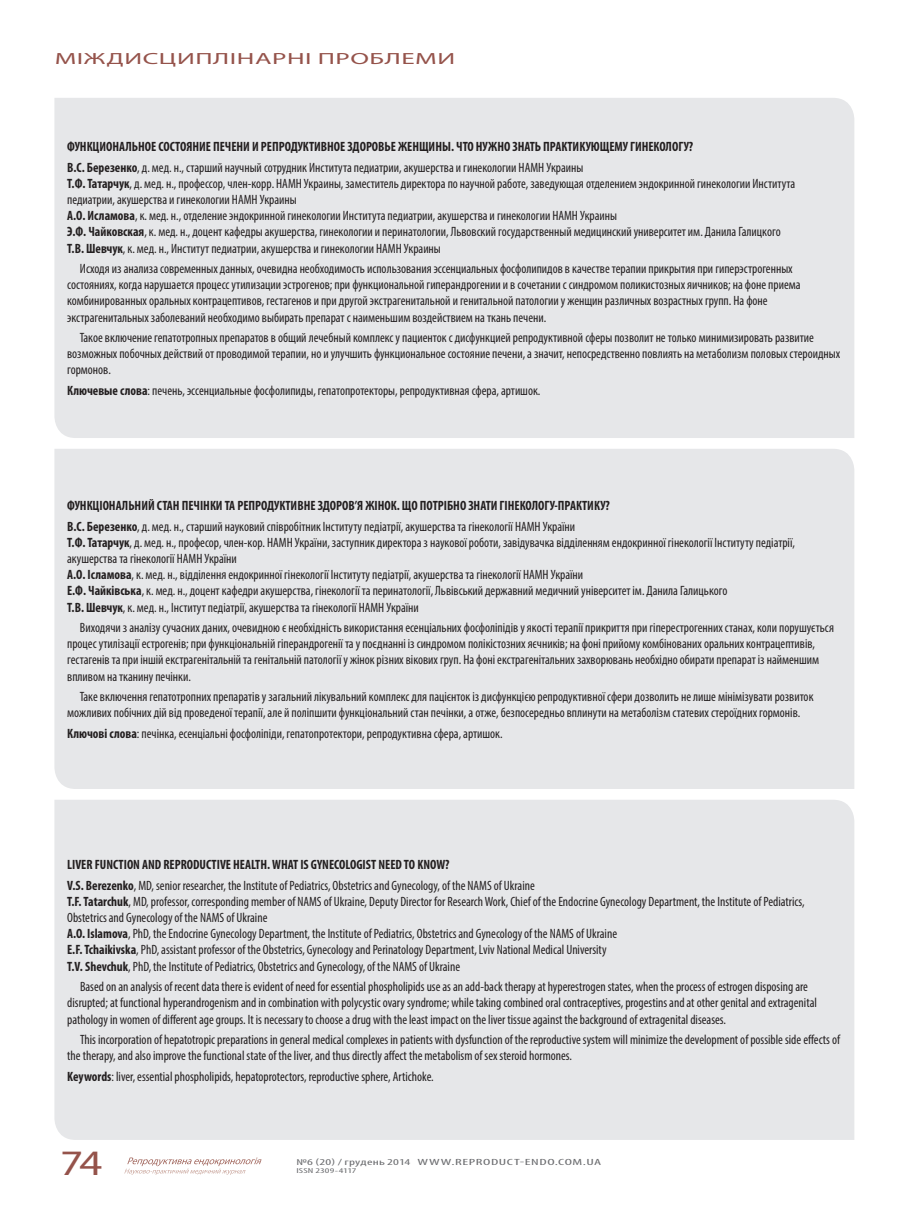
<style>
.page{position:relative;width:910px;height:1208px;background:#fff}
.page>*{position:absolute;margin:0;border:0;box-sizing:border-box;transform-origin:0 0}
.t1{font:35.85px "Myriad Pro";color:#95534b;scale:1.25 1}
.t2{font:16.2px "Myriad Pro";letter-spacing:.02em;color:#95534b;scale:1.67 1}
.t3{font:condensed 13.5px/16.2px "Myriad Pro";color:#231f20}
.t4{font:700 condensed 13.5px/20.4px "Myriad Pro";color:#231f20}
.t5{font:condensed 9px "Myriad Pro";letter-spacing:.035em;color:#6c6d70;scale:1.67 1}
.t6{font:condensed 7.2px "Myriad Pro";letter-spacing:.01em;color:#6c6d70;scale:1.67 1}
.s1{font-weight:400}
.s2{font-weight:700}
</style>
<div class="page">
<svg style="left:124px;top:1157px;width:138px;height:18px"></svg>
<div style="left:54px;top:98px;width:800px;height:340px;background:#e6e7e9"></div>
<div style="left:54px;top:449px;width:800px;height:340px;background:#e6e7e9"></div>
<div style="left:54px;top:800px;width:800px;height:340px;background:#e6e7e9"></div>
<p class="t2" style="left:55px;top:48px;width:241px">міждисциплінарні проблеми</p>
<p class="t4" style="left:67px;top:136px;width:628px">ФУНКЦИОНАЛЬНОЕ СОСТОЯНИЕ ПЕЧЕНИ И РЕПРОДУКТИВНОЕ ЗДОРОВЬЕ ЖЕНЩИНЫ. ЧТО НУЖНО ЗНАТЬ ПРАКТИКУЮЩЕМУ ГИНЕКОЛОГУ?<br>В.С. Березенко<span class="s1">, д. мед. н., старший научный сотрудник Института педиатрии, акушерства и гинекологии НАМН Украины</span></p>
<p class="t3" style="left:67px;top:175px;width:729px"><span class="s2">Т.Ф. Татарчук</span>, д. мед. н., профессор, член-корр. НАМН Украины, заместитель директора по научной работе, заведующая отделением эндокринной гинекологии Института педиатрии, акушерства и гинекологии НАМН Украины<br><span class="s2">А.О. Исламова</span>, к. мед. н., отделение эндокринной гинекологии Института педиатрии, акушерства и гинекологии НАМН Украины<br><span class="s2">Э.Ф. Чайковская</span>, к. мед. н., доцент кафедры акушерства, гинекологии и перинатологии, Львовский государственный медицинский университет им. Данила Галицкого <span class="s2">Т.В. Шевчук</span>, к. мед. н., Институт педиатрии, акушерства и гинекологии НАМН Украины</p>
<p class="t3" style="left:67px;top:260px;width:735px;text-indent:13px">Исходя из анализа современных данных, очевидна необходимость использования эссенциальных фосфолипидов в качестве терапии прикрытия при гиперэстрогенных состояниях, когда нарушается процесс утилизации эстрогенов; при функциональной гиперандрогении и в сочетании с синдромом поликистозных яичников; на фоне приема комбинированных оральных контрацептивов, гестагенов и при другой экстрагенитальной и генитальной патологии у женщин различных возрастных групп. На фоне экстрагенитальных заболеваний необходимо выбирать препарат с наименьшим воздействием на ткань печени.</p>
<p class="t3" style="left:67px;top:329px;width:774px;text-indent:13px">Такое включение гепатотропных препаратов в общий лечебный комплекс у пациенток с дисфункцией репродуктивной сферы позволит не только минимизировать развитие возможных побочных действий от проводимой терапии, но и улучшить функциональное состояние печени, а значит, непосредственно повлиять на метаболизм половых стероидных гормонов.</p>
<p class="t3" style="left:67px;top:382px;width:475px"><span class="s2">Ключевые слова</span>: печень, эссенциальные фосфолипиды, гепатопротекторы, репродуктивная сфера, артишок.</p>
<p class="t4" style="left:67px;top:495px;width:544px">ФУНКЦІОНАЛЬНИЙ СТАН ПЕЧІНКИ ТА РЕПРОДУКТИВНЕ ЗДОРОВ’Я ЖІНОК. ЩО ПОТРІБНО ЗНАТИ ГІНЕКОЛОГУ-ПРАКТИКУ?<br>В.С. Березенко<span class="s1">, д. мед. н., старший науковий співробітник Інституту педіатрії, акушерства та гінекології НАМН України</span></p>
<p class="t3" style="left:67px;top:534px;width:729px"><span class="s2">Т.Ф. Татарчук</span>, д. мед. н., професор, член-кор. НАМН України, заступник директора з наукової роботи, завідувачка відділенням ендокринної гінекології Інституту педіатрії, акушерства та гінекології НАМН України<br><span class="s2">А.О. Ісламова</span>, к. мед. н., відділення ендокринної гінекології Інституту педіатрії, акушерства та гінекології НАМН України<br><span class="s2">E.Ф. Чайківська</span>, к. мед. н., доцент кафедри акушерства, гінекології та перинатології, Львівський державний медичний університет ім. Данила Галицького<br><span class="s2">Т.В. Шевчук</span>, к. мед. н., Інститут педіатрії, акушерства та гінекології НАМН України</p>
<p class="t3" style="left:67px;top:619px;width:768px;text-indent:13px">Виходячи з аналізу сучасних даних, очевидною є необхідність використання есенціальних фосфоліпідів у якості терапії прикриття при гіперестрогенних станах, коли порушується процес утилізації естрогенів; при функціональній гіперандрогенії та у поєднанні із синдромом полікістозних яєчників; на фоні прийому комбінованих оральних контрацептивів, гестагенів та при іншій екстрагенітальній та генітальній патології у жінок різних вікових груп. На фоні екстрагенітальних захворювань необхідно обирати препарат із найменшим впливом на тканину печінки.</p>
<p class="t3" style="left:67px;top:688px;width:748px;text-indent:13px">Таке включення гепатотропних препаратів у загальний лікувальний комплекс для пацієнток із дисфункцією репродуктивної сфери дозволить не лише мінімізувати розвиток можливих побічних дій від проведеної терапії, але й поліпшити функціональний стан печінки, а отже, безпосередньо вплинути на метаболізм статевих стероїдних гормонів.</p>
<p class="t3" style="left:67px;top:725px;width:437px"><span class="s2">Ключові слова</span>: печінка, есенціальні фосфоліпіди, гепатопротектори, репродуктивна сфера, артишок.</p>
<p class="t3" style="left:67px;top:854px;width:469px;line-height:20.4px"><span class="s2">LIVER FUNCTION AND REPRODUCTIVE HEALTH. WHAT IS GYNECOLOGISt NEED TO KNOW?<br>V.S. Berezenko</span>, MD, senior researcher, the Institute of Pediatrics, Obstetrics and Gynecology, of the NAMS of Ukraine</p>
<p class="t3" style="left:67px;top:893px;width:739px"><span class="s2">T.F. Tatarchuk</span>, MD, professor, corresponding member of NAMS of Ukraine, Deputy Director for Research Work, Chief of the Endocrine Gynecology Department, the Institute of Pediatrics, Obstetrics and Gynecology of the NAMS of Ukraine<br><span class="s2">A.O. Islamova</span>, PhD, the Endocrine Gynecology Department, the Institute of Pediatrics, Obstetrics and Gynecology of the NAMS of Ukraine<br><span class="s2">E.F. Tchaikivska</span>, PhD, assistant professor of the Obstetrics, Gynecology and Perinatology Department, Lviv National Medical University<br><span class="s2">T.V. Shevchuk</span>, PhD, the Institute of Pediatrics, Obstetrics and Gynecology, of the NAMS of Ukraine</p>
<p class="t3" style="left:67px;top:978px;width:751px;text-indent:13px">Based on an analysis of recent data there is evident of need for essential phospholipids use as an add-back therapy at hyperestrogen states, when the process of estrogen disposing are disrupted; at functional hyperandrogenism and in combination with polycystic ovary syndrome; while taking combined oral contraceptives, progestins and at other genital and extragenital pathology in women of different age groups. It is necessary to choose a drug with the least impact on the liver tissue against the background of extragenital diseases.</p>
<p class="t3" style="left:67px;top:1031px;width:774px;text-indent:13px">This incorporation of hepatotropic preparations in general medical complexes in patients with dysfunction of the reproductive system will minimize the development of possible side effects of the therapy, and also improve the functional state of the liver, and thus directly affect the metabolism of sex steroid hormones.</p>
<p class="t3" style="left:67px;top:1068px;width:368px"><span class="s2">Keywords</span>: liver, essential phospholipids, hepatoprotectors, reproductive sphere, artichoke.</p>
<h1 class="t1" style="left:60px;top:1140px;width:35px">74</h1>
<p class="t5" style="left:296px;top:1157px;width:184px">№6 (20) / грудень 2014 www.reproduct-endo.com.ua</p>
<p class="t6" style="left:296px;top:1166px;width:37px">ISSN 2309-4117</p>
</div>
